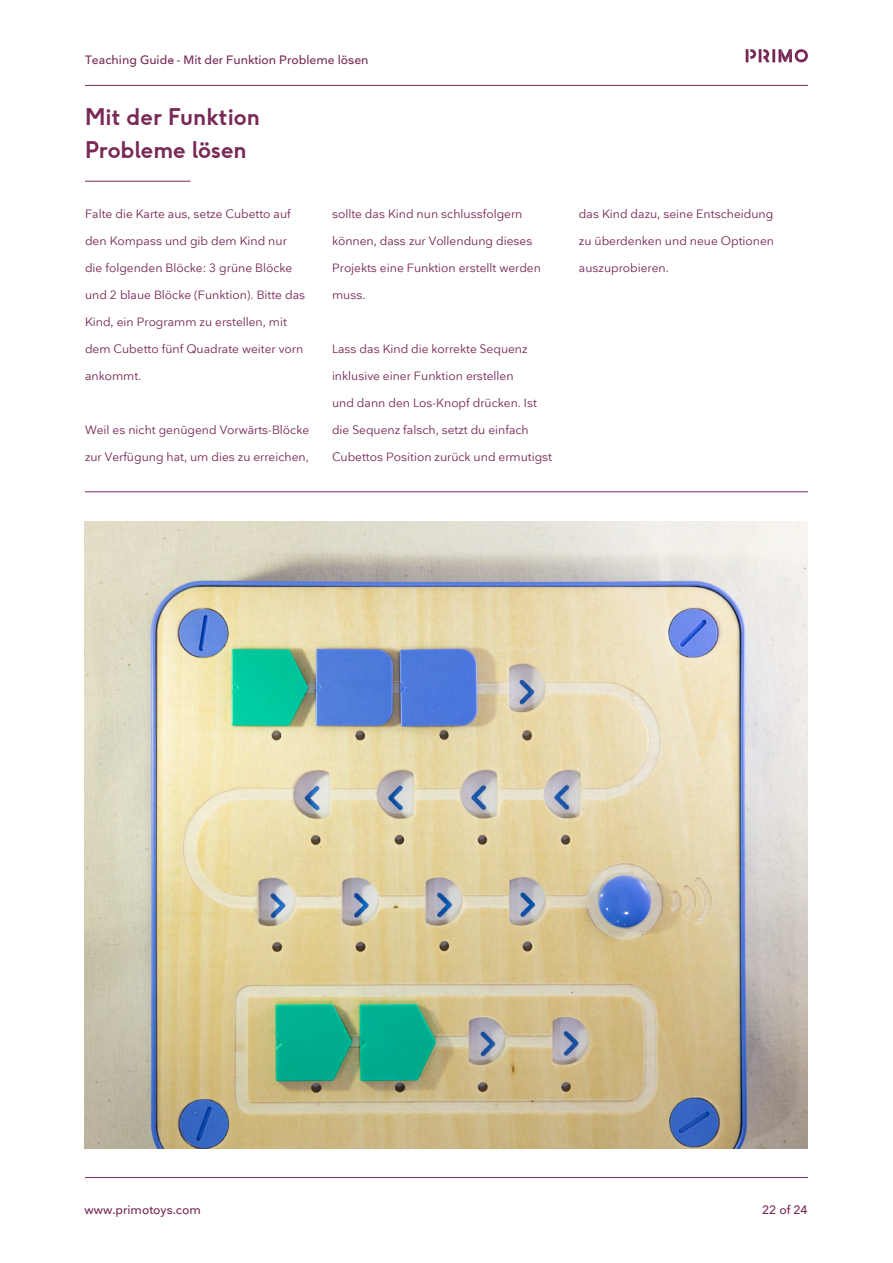
<style>
.page{position:relative;width:893px;height:1263px;background:#fff}
.page>*{position:absolute;margin:0;border:0;box-sizing:border-box;transform-origin:0 0}
.t1{font:700 22.5px/33px "F37 Ginger";color:#782956}
.t2{font:12px "Nationale";color:#782956}
.t3{font:500 12px "Nationale";color:#782956}
</style>
<div class="page">
<hr style="left:85px;top:1177px;width:723px;height:1px;background:#782956">
<hr style="left:85px;top:85px;width:723px;height:1px;background:#782956">
<svg style="left:746px;top:49px;width:62px;height:14px"></svg>
<hr style="left:85px;top:491px;width:723px;height:1px;background:#782956">
<hr style="left:85px;top:181px;width:106px;height:1px;background:#782956">
<img style="left:85px;top:521px;width:723px;height:627px">
<p class="t3" style="left:85px;top:52px;width:91px">Teaching Guide</p>
<p class="t3" style="left:170px;top:52px;width:200px">- - Mit der Funktion Probleme lösen</p>
<h1 class="t1" style="left:85px;top:100px;width:176px">Mit der Funktion<br>Probleme lösen</h1>
<p class="t2" style="left:85px;top:206px;width:207px">Falte die Karte aus, setze Cubetto auf</p>
<p class="t2" style="left:85px;top:233px;width:203px">den Kompass und gib dem Kind nur</p>
<p class="t2" style="left:85px;top:260px;width:209px">die folgenden Blöcke: 3 grüne Blöcke</p>
<p class="t2" style="left:85px;top:287px;width:222px">und 2 blaue Blöcke (Funktion). Bitte das</p>
<p class="t2" style="left:85px;top:314px;width:203px">Kind, ein Programm zu erstellen, mit</p>
<p class="t2" style="left:85px;top:341px;width:220px">dem Cubetto fünf Quadrate weiter vorn</p>
<p class="t2" style="left:85px;top:368px;width:58px">ankommt.</p>
<p class="t2" style="left:85px;top:422px;width:226px">Weil es nicht genügend Vorwärts-Blöcke</p>
<p class="t2" style="left:85px;top:449px;width:225px">zur Verfügung hat, um dies zu erreichen,</p>
<p class="t2" style="left:332px;top:206px;width:192px">sollte das Kind nun schlussfolgern</p>
<p class="t2" style="left:332px;top:233px;width:202px">können, dass zur Vollendung dieses</p>
<p class="t2" style="left:332px;top:260px;width:210px">Projekts eine Funktion erstellt werden</p>
<p class="t2" style="left:332px;top:287px;width:35px">muss.</p>
<p class="t2" style="left:332px;top:341px;width:197px">Lass das Kind die korrekte Sequenz</p>
<p class="t2" style="left:332px;top:368px;width:183px">inklusive einer Funktion erstellen</p>
<p class="t2" style="left:332px;top:395px;width:206px">und dann den Los-Knopf drücken. Ist</p>
<p class="t2" style="left:332px;top:422px;width:198px">die Sequenz falsch, setzt du einfach</p>
<p class="t2" style="left:332px;top:449px;width:222px">Cubettos Position zurück und ermutigst</p>
<p class="t2" style="left:579px;top:206px;width:196px">das Kind dazu, seine Entscheidung</p>
<p class="t2" style="left:579px;top:233px;width:197px">zu überdenken und neue Optionen</p>
<p class="t2" style="left:579px;top:260px;width:91px">auszuprobieren.</p>
<p class="t3" style="left:85px;top:1202px;width:118px">www.primotoys.com</p>
<p class="t3" style="left:762px;top:1202px;width:47px">22 of 24</p>
</div>
